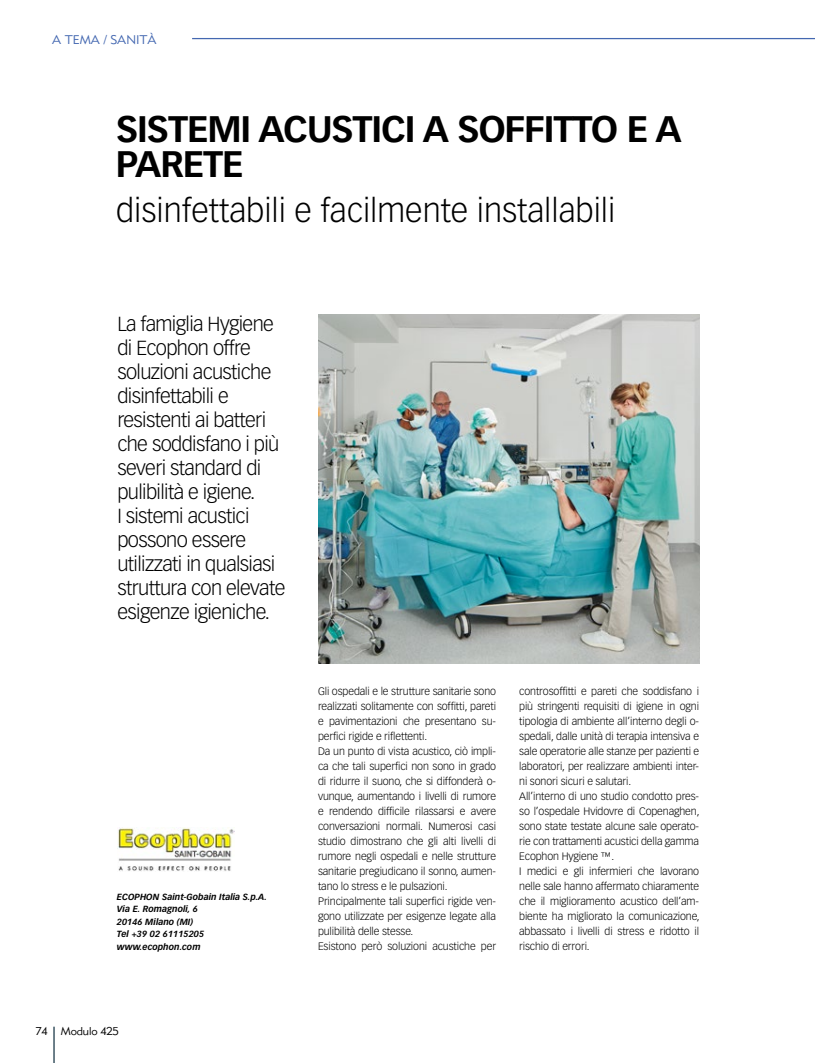
<style>
.page{position:relative;width:815px;height:1063px;background:#fff}
.page>*{position:absolute;margin:0;border:0;box-sizing:border-box;transform-origin:0 0}
.t1{font:700 36.25px/35px "Vectora LT Std";letter-spacing:-.03em;color:#000}
.t2{font:300 32.5px "Vectora LT Std";color:#000}
.t3{font:300 20px/24px "Vectora LT Std";letter-spacing:-.03em;color:#000}
.t4{font:12.5px "Metro Lite Two";color:#4468b1}
.t5{font:11.25px "Metro Lite Two";letter-spacing:-.015em;color:#000}
.t6{font:300 10.62px/15px "Vectora LT Std";letter-spacing:-.01em;color:#000}
.t7{font:italic 700 8.75px/12.5px "Vectora LT Std";color:#000}
</style>
<div class="page">
<hr style="left:53px;top:1027px;width:2px;height:36px;background:#647883">
<img style="left:118px;top:828px;width:116px;height:43px">
<hr style="left:192px;top:38px;width:623px;height:1px;background:#4468b1">
<img style="left:318px;top:315px;width:381px;height:348px">
<p class="t4" style="left:52px;top:32px;width:106px">A TEMA / SANITÀ</p>
<h1 class="t1" style="left:116px;top:111px;width:567px">SISTEMI ACUSTICI A SOFFITTO E A<br>PARETE</h1>
<h2 class="t2" style="left:116px;top:191px;width:501px">disinfettabili e facilmente installabili</h2>
<p class="t3" style="left:117px;top:312px;width:170px">La famiglia Hygiene di Ecophon offre soluzioni acustiche disinfettabili e resistenti ai batteri che soddisfano i più severi standard di pulibilità e igiene.<br>I sistemi acustici possono essere utilizzati in qualsiasi struttura con elevate esigenze igieniche.</p>
<p class="t7" style="left:117px;top:890px;width:152px">ECOPHON Saint-Gobain Italia S.p.A.<br>Via E. Romagnoli, 6<br>20146 Milano (MI)<br>Tel +39 02 61115205 www.ecophon.com</p>
<p class="t5" style="left:35px;top:1025px;width:85px">74 Modulo 425</p>
<p class="t6" style="left:318px;top:683px;width:180px">Gli ospedali e le strutture sanitarie sono realizzati solitamente con soffitti, pareti e pavimentazioni che presentano su&shy;perfici rigide e riflettenti.<br>Da un punto di vista acustico, ciò impli&shy;ca che tali superfici non sono in grado di ridurre il suono, che si diffonderà o&shy;vunque, aumentando i livelli di rumore e rendendo difficile rilassarsi e avere conversazioni normali. Numerosi casi studio dimostrano che gli alti livelli di rumore negli ospedali e nelle strutture sanitarie pregiudicano il sonno, aumen&shy;tano lo stress e le pulsazioni.<br>Principalmente tali superfici rigide ven&shy;gono utilizzate per esigenze legate alla pulibilità delle stesse.<br>Esistono però soluzioni acustiche per</p>
<p class="t6" style="left:519px;top:684px;width:182px">controsoffitti e pareti che soddisfano i più stringenti requisiti di igiene in ogni tipologia di ambiente all’interno degli o&shy;spedali, dalle unità di terapia intensiva e sale operatorie alle stanze per pazienti e laboratori, per realizzare ambienti inter&shy;ni sonori sicuri e salutari.<br>All’interno di uno studio condotto pres&shy;so l’ospedale Hvidovre di Copenaghen, sono state testate alcune sale operato&shy;rie con trattamenti acustici della gamma Ecophon Hygiene ™.<br>I medici e gli infermieri che lavorano nelle sale hanno affermato chiaramente che il miglioramento acustico dell’am&shy;biente ha migliorato la comunicazione, abbassato i livelli di stress e ridotto il rischio di errori.</p>
</div>
